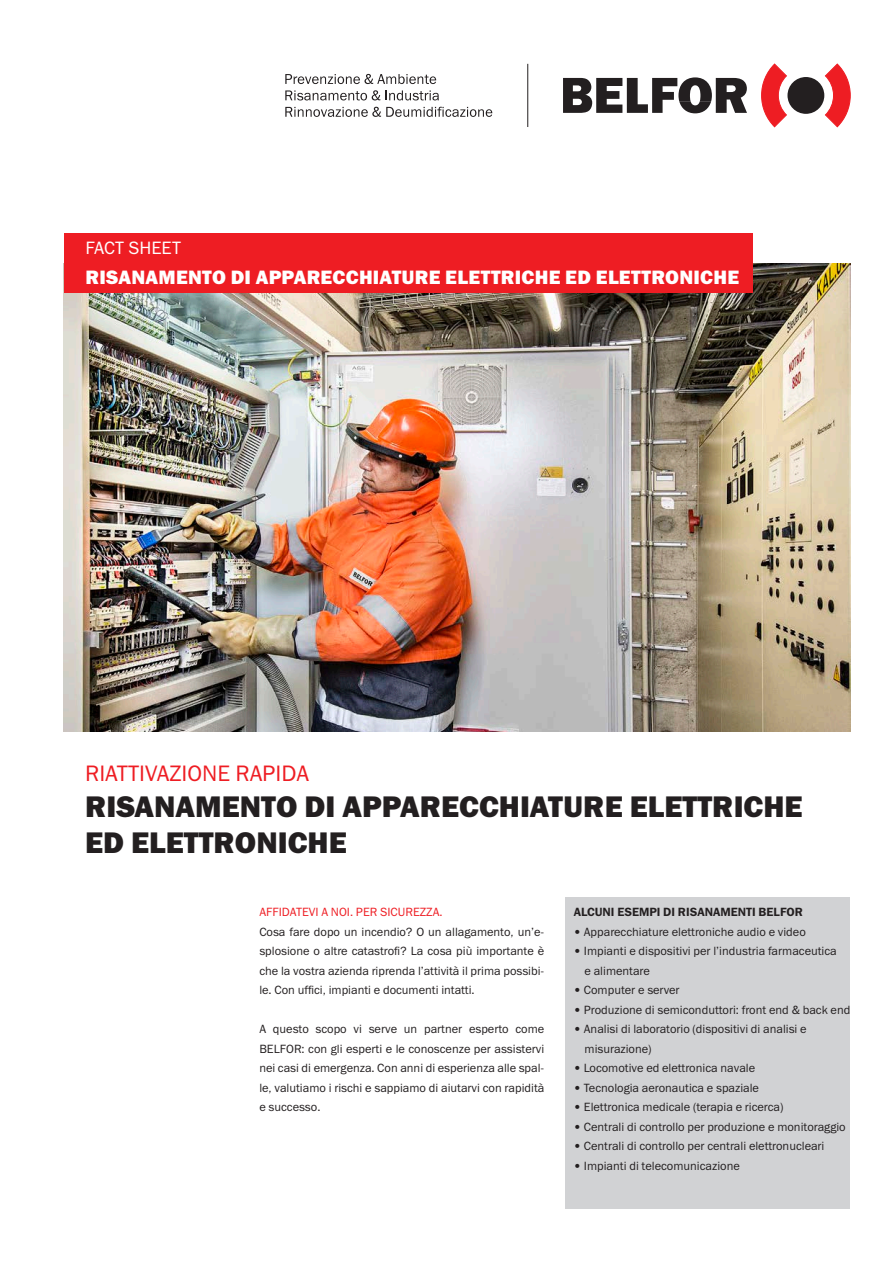
<style>
.page{position:relative;width:893px;height:1263px;background:#fff}
.page>*{position:absolute;margin:0;border:0;box-sizing:border-box;transform-origin:0 0}
.t1{font:30px/36px "Franklin Gothic Heavy ITC";color:#231f20}
.t2{font:22.5px "Franklin Gothic Book ITC";color:#ee1d23}
.t3{font:19.5px "Franklin Gothic Heavy ITC";letter-spacing:.01em;color:#fff}
.t4{font:18px "Franklin Gothic Book ITC";letter-spacing:-.005em;color:#fff}
.t5{font:12px/19.5px "Franklin Gothic Book ITC";color:#231f20;text-align:justify}
.t6{font:12px "Franklin Gothic Demi ITC";color:#231f20}
.t7{font:12px "Franklin Gothic Book ITC";color:#ee1d23}
</style>
<div class="page">
<img style="left:64px;top:264px;width:786px;height:467px">
<div style="left:64px;top:233px;width:689px;height:59px;background:#ee1d23"></div>
<div style="left:565px;top:897px;width:285px;height:312px;background:#d1d2d4"></div>
<svg style="left:563px;top:77px;width:184px;height:36px"></svg>
<div style="left:787px;top:77px;width:37px;height:37px;background:#231f20;border-radius:50%"></div>
<svg style="left:761px;top:64px;width:26px;height:63px"></svg>
<svg style="left:825px;top:64px;width:25px;height:63px"></svg>
<hr style="left:527px;top:64px;width:1px;height:63px;background:#231f20">
<svg style="left:285px;top:74px;width:151px;height:10px"></svg>
<svg style="left:285px;top:90px;width:95px;height:10px"></svg>
<svg style="left:386px;top:90px;width:53px;height:10px"></svg>
<svg style="left:285px;top:107px;width:207px;height:10px"></svg>
<h3 class="t4" style="left:85px;top:236px;width:97px">FACT SHEET</h3>
<h3 class="t3" style="left:85px;top:265px;width:655px">RISANAMENTO DI APPARECCHIATURE ELETTRICHE ED ELETTRONICHE</h3>
<h2 class="t2" style="left:85px;top:759px;width:225px">RIATTIVAZIONE RAPIDA</h2>
<h1 class="t1" style="left:85px;top:789px;width:719px">RISANAMENTO DI APPARECCHIATURE ELETTRICHE<br>ED ELETTRONICHE</h1>
<p class="t7" style="left:259px;top:904px;width:185px">AFFIDATEVI A NOI. PER SICUREZZA.</p>
<p class="t5" style="left:259px;top:921px;width:286px">Cosa fare dopo un incendio? O un allagamento, un’e&shy;splosione o altre catastrofi? La cosa più importante è che la vostra azienda riprenda l’attività il prima possibi&shy;le. Con uffici, impianti e documenti intatti.</p>
<p class="t5" style="left:259px;top:1019px;width:286px">A questo scopo vi serve un partner esperto come BELFOR: con gli esperti e le conoscenze per assistervi nei casi di emergenza. Con anni di esperienza alle spal&shy;le, valutiamo i rischi e sappiamo di aiutarvi con rapidità e successo.</p>
<p class="t6" style="left:574px;top:905px;width:231px">ALCUNI ESEMPI DI RISANAMENTI BELFOR</p>
<p class="t5" style="left:574px;top:921px;width:233px">• Apparecchiature elettroniche audio e video</p>
<p class="t5" style="left:585px;top:941px;width:254px;text-indent:-11px">• Impianti e dispositivi per l’industria farmaceutica e alimentare</p>
<p class="t5" style="left:574px;top:980px;width:107px">• Computer e server</p>
<p class="t5" style="left:574px;top:999px;width:278px">• Produzione di semiconduttori: front end &amp; back end</p>
<p class="t5" style="left:585px;top:1019px;width:224px;text-indent:-11px">• Analisi di laboratorio (dispositivi di analisi e misurazione)</p>
<p class="t5" style="left:574px;top:1058px;width:183px">• Locomotive ed elettronica navale</p>
<p class="t5" style="left:574px;top:1077px;width:187px">• Tecnologia aeronautica e spaziale</p>
<p class="t5" style="left:574px;top:1097px;width:211px">• Elettronica medicale (terapia e ricerca)</p>
<p class="t5" style="left:574px;top:1116px;width:273px">• Centrali di controllo per produzione e monitoraggio</p>
<p class="t5" style="left:574px;top:1136px;width:252px">• Centrali di controllo per centrali elettronucleari</p>
<p class="t5" style="left:574px;top:1155px;width:167px">• Impianti di telecomunicazione</p>
</div>
